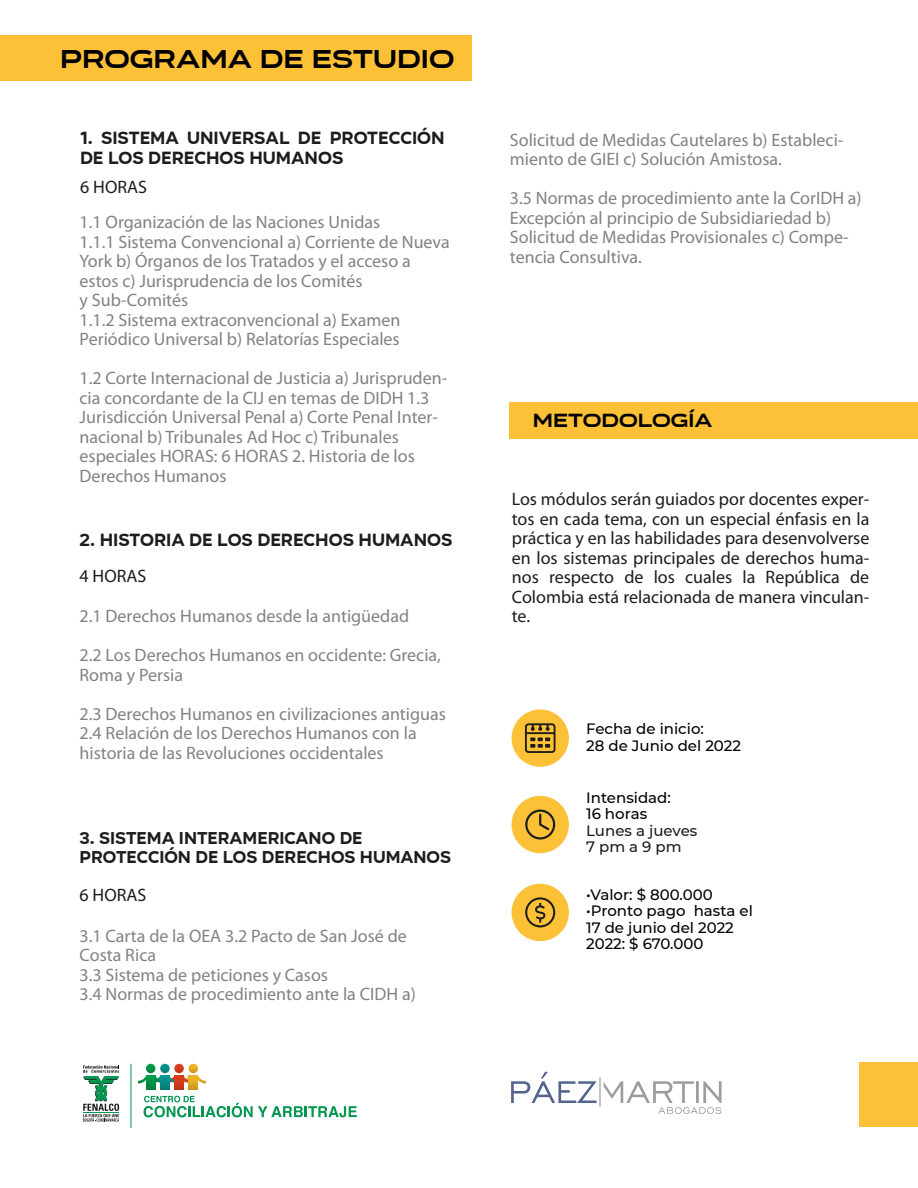
<style>
.page{position:relative;width:918px;height:1188px;background:#fff}
.page>*{position:absolute;margin:0;border:0;box-sizing:border-box;transform-origin:0 0}
.t1{font:700 semi-expanded 26.1px "Organetto";color:#010101}
.t2{font:700 semi-expanded 19.35px "Organetto";color:#010101}
.t3{font:18px/19.5px "Myriad Pro";color:#848181}
.t4{font:18px/19.5px "Myriad Pro";color:#1d1d1b;text-align:justify}
.t5{font:700 17.85px/19.4px "Organetto";color:#1d1d1b}
.t6{font:700 17.4px/18.9px "Organetto";color:#1d1d1b}
.t7{font:500 15px/16.5px "Montserrat";color:#010101}
.t8{font:500 15px/16.5px "Montserrat";color:#1d1d1b}
</style>
<div class="page">
<div style="left:512px;top:709px;width:57px;height:58px;background:#fcc137;border-radius:50%"></div>
<svg style="left:525px;top:723px;width:30px;height:30px"></svg>
<div style="left:512px;top:884px;width:57px;height:57px;background:#fcc137;border-radius:50%"></div>
<svg style="left:525px;top:897px;width:30px;height:30px"></svg>
<div style="left:512px;top:796px;width:57px;height:57px;background:#fcc137;border-radius:50%"></div>
<svg style="left:525px;top:810px;width:30px;height:30px"></svg>
<div style="left:0;top:35px;width:472px;height:45px;background:#fcc137"></div>
<div style="left:510px;top:402px;width:408px;height:36px;background:#fcc137"></div>
<svg style="left:83px;top:1065px;width:36px;height:57px"></svg>
<div style="left:189px;top:1075px;width:9px;height:15px;background:#d19c1e"></div>
<div style="left:160px;top:1075px;width:9px;height:15px;background:#087e79"></div>
<div style="left:174px;top:1075px;width:9px;height:15px;background:#c23716"></div>
<div style="left:146px;top:1075px;width:9px;height:15px;background:#02843c"></div>
<svg style="left:138px;top:1064px;width:68px;height:21px"></svg>
<svg style="left:144px;top:1096px;width:213px;height:21px"></svg>
<hr style="left:131px;top:1064px;width:1px;height:64px;background:#00964f">
<svg style="left:511px;top:1072px;width:211px;height:42px"></svg>
<div style="left:860px;top:1062px;width:58px;height:65px;background:#fcc137"></div>
<h1 class="t1" style="left:60px;top:42px;width:396px">PROGRAMA DE ESTUDIO</h1>
<p class="t5" style="left:80px;top:129px;width:366px">1. SISTEMA UNIVERSAL DE PROTECCIÓN<br>DE LOS DERECHOS HUMANOS</p>
<p class="t4" style="left:80px;top:177px;width:68px">6 HORAS</p>
<p class="t3" style="left:80px;top:212px;width:372px">1.1 Organización de las Naciones Unidas<br>1.1.1 Sistema Convencional a) Corriente de Nueva York b) Órganos de los Tratados y el acceso a estos c) Jurisprudencia de los Comités<br>y Sub-Comités<br>1.1.2 Sistema extraconvencional a) Examen Periódico Universal b) Relatorías Especiales</p>
<p class="t3" style="left:80px;top:368px;width:369px">1.2 Corte Internacional de Justicia a) Jurispruden&shy;cia concordante de la CIJ en temas de DIDH 1.3<br>Jurisdicción Universal Penal a) Corte Penal Inter&shy;nacional b) Tribunales Ad Hoc c) Tribunales especiales HORAS: 6 HORAS 2. Historia de los Derechos Humanos</p>
<p class="t5" style="left:80px;top:530px;width:374px">2. HISTORIA DE LOS DERECHOS HUMANOS</p>
<p class="t4" style="left:80px;top:566px;width:68px">4 HORAS</p>
<p class="t3" style="left:80px;top:597px;width:363px;line-height:39px">2.1 Derechos Humanos desde la antigüedad<br>2.2 Los Derechos Humanos en occidente: Grecia,</p>
<p class="t3" style="left:80px;top:655px;width:368px;line-height:39px">Roma y Persia<br>2.3 Derechos Humanos en civilizaciones antiguas</p>
<p class="t3" style="left:80px;top:723px;width:339px">2.4 Relación de los Derechos Humanos con la historia de las Revoluciones occidentales</p>
<p class="t6" style="left:80px;top:828px;width:373px">3. SISTEMA INTERAMERICANO DE<br>PROTECCIÓN DE LOS DERECHOS HUMANOS</p>
<p class="t4" style="left:80px;top:885px;width:68px">6 HORAS</p>
<p class="t3" style="left:80px;top:926px;width:338px">3.1 Carta de la OEA 3.2 Pacto de San José de<br>Costa Rica<br>3.3 Sistema de peticiones y Casos<br>3.4 Normas de procedimiento ante la CIDH a)</p>
<p class="t3" style="left:510px;top:130px;width:335px">Solicitud de Medidas Cautelares b) Estableci&shy;miento de GIEI c) Solución Amistosa.</p>
<p class="t3" style="left:510px;top:188px;width:353px">3.5 Normas de procedimiento ante la CorIDH a)<br>Excepción al principio de Subsidiariedad b)<br>Solicitud de Medidas Provisionales c) Compe&shy;tencia Consultiva.</p>
<p class="t2" style="left:533px;top:408px;width:181px">METODOLOGÍA</p>
<p class="t4" style="left:512px;top:489px;width:359px">Los módulos serán guiados por docentes exper&shy;tos en cada tema, con un especial énfasis en la práctica y en las habilidades para desenvolverse en los sistemas principales de derechos huma&shy;nos respecto de los cuales la República de Colombia está relacionada de manera vinculan&shy;te.</p>
<p class="t7" style="left:586px;top:720px;width:156px">Fecha de inicio:<br>28 de Junio del 2022</p>
<p class="t7" style="left:586px;top:789px;width:86px">Intensidad:<br>16 horas</p>
<p class="t8" style="left:586px;top:822px;width:113px">Lunes a jueves<br>7 pm a 9 pm</p>
<p class="t7" style="left:586px;top:886px;width:128px">•Valor: $ 800.000</p>
<p class="t7" style="left:586px;top:902px;width:168px">•Pronto pago hasta el<br>17 de junio del 2022<br>2022: $ 670.000</p>
</div>
